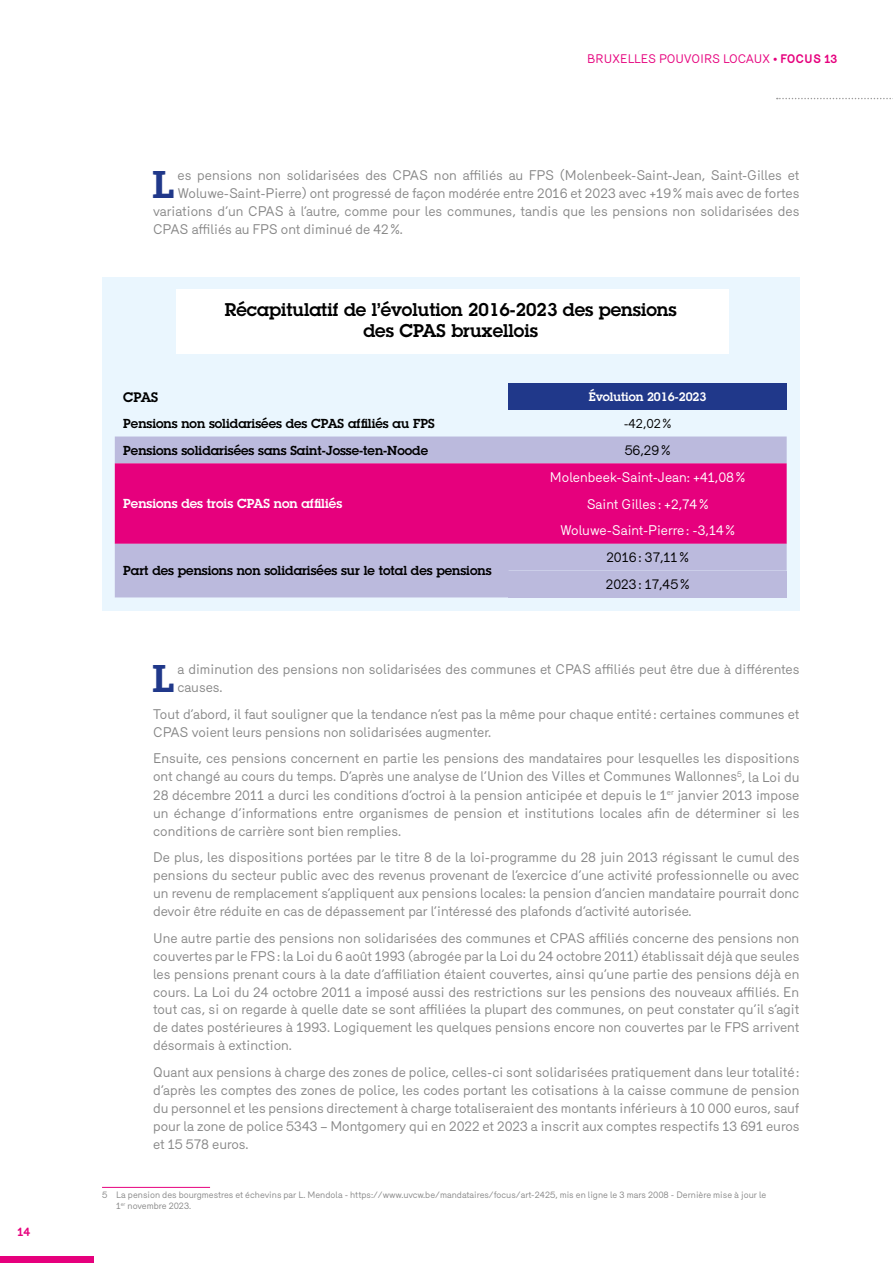
<style>
.page{position:relative;width:893px;height:1263px;background:#fff}
.page>*{position:absolute;margin:0;border:0;box-sizing:border-box;transform-origin:0 0}
.t1{font:700 40.5px "Kievit Slab";color:#20388a}
.t2{font:600 18px/21.6px "Lubalin Graph Std";color:#000;text-align:center}
.t3{font:13.5px/18px "Mercury";color:#878787;text-align:justify}
.t4{font:13.5px/26.8px "Mercury";color:#fff;text-align:center}
.t5{font:13.5px/26.8px "Mercury";color:#000}
.t6{font:600 13.5px "Lubalin Graph Std";color:#000}
.t7{font:600 12.75px "Lubalin Graph Std";color:#000}
.t8{font:600 12.75px "Lubalin Graph Std";color:#fff}
.t9{font:12.75px "Mercury";color:#000}
.t10{font:12px "Mercury";color:#e6007d}
.t11{font:600 12px "Lubalin Graph Std";color:#fff}
.t12{font:700 12px "Mercury";color:#e6007d}
.t13{font:9px/10.8px "Mercury";color:#878787}
.s1{font-weight:700}
</style>
<div class="page">
<hr style="left:102px;top:1187px;width:108px;height:1px;background:#e6007d">
<div style="left:102px;top:277px;width:697px;height:333px;background:#eaf6fe"></div>
<div style="left:176px;top:290px;width:553px;height:64px;background:#fff"></div>
<div style="left:509px;top:383px;width:278px;height:27px;background:#20388a"></div>
<div style="left:115px;top:436px;width:672px;height:27px;background:#bbbadd"></div>
<div style="left:115px;top:463px;width:672px;height:81px;background:#e6007d"></div>
<div style="left:115px;top:544px;width:672px;height:53px;background:#bbbadd"></div>
<div style="left:509px;top:571px;width:278px;height:26px;background:#bbbadd"></div>
<div style="left:0;top:1256px;width:94px;height:7px;background:#e6007d"></div>
<svg style="left:777px;top:98px;width:116px;height:1px"></svg>
<p class="t12" style="left:17px;top:1224px;width:15px">14</p>
<p class="t10" style="left:587px;top:52px;width:252px">BRUXELLES POUVOIRS LOCAUX • <span class="s1">FOCUS 13</span></p>
<h1 class="t1" style="left:152px;top:160px;width:24px">L</h1>
<p class="t3" style="left:178px;top:166px;width:623px">es pensions non solidarisées des CPAS non affiliés au FPS (Molenbeek-Saint-Jean, Saint-Gilles et</p>
<p class="t3" style="left:178px;top:184px;width:623px">Woluwe-Saint-Pierre) ont progressé de façon modérée entre 2016 et 2023 avec +19% mais avec de fortes</p>
<p class="t3" style="left:153px;top:202px;width:648px">variations d’un CPAS à l’autre, comme pour les communes, tandis que les pensions non solidarisées des</p>
<p class="t3" style="left:153px;top:220px;width:250px">CPAS affiliés au FPS ont diminué de 42%.</p>
<h2 class="t2" style="left:225px;top:298px;width:453px">Récapitulatif de l’évolution 2016-2023 des pensions des CPAS bruxellois</h2>
<p class="t6" style="left:123px;top:388px;width:36px">CPAS</p>
<p class="t11" style="left:589px;top:389px;width:119px">Évolution 2016-2023</p>
<p class="t7" style="left:123px;top:415px;width:313px">Pensions non solidarisées des CPAS affiliés au FPS</p>
<p class="t9" style="left:624px;top:416px;width:49px">-42,02%</p>
<p class="t7" style="left:123px;top:441px;width:306px">Pensions solidarisées sans Saint-Josse-ten-Noode</p>
<p class="t5" style="left:625px;top:436px;width:47px">56,29%</p>
<p class="t8" style="left:123px;top:495px;width:220px">Pensions des trois CPAS non affiliés</p>
<p class="t7" style="left:123px;top:562px;width:370px">Part des pensions non solidarisées sur le total des pensions</p>
<p class="t4" style="left:550px;top:463px;width:197px">Molenbeek-Saint-Jean: +41,08%<br>Saint Gilles : +2,74%<br>Woluwe-Saint-Pierre: -3,14%</p>
<p class="t5" style="left:606px;top:544px;width:85px">2016: 37,11%<br>2023: 17,45%</p>
<h1 class="t1" style="left:152px;top:655px;width:24px">L</h1>
<p class="t3" style="left:178px;top:660px;width:623px">a diminution des pensions non solidarisées des communes et CPAS affiliés peut être due à différentes causes.</p>
<p class="t3" style="left:153px;top:705px;width:648px">Tout d’abord, il faut souligner que la tendance n’est pas la même pour chaque entité: certaines communes et<br>CPAS voient leurs pensions non solidarisées augmenter.</p>
<p class="t3" style="left:153px;top:749px;width:648px">Ensuite, ces pensions concernent en partie les pensions des mandataires pour lesquelles les dispositions ont changé au cours du temps. D’après une analyse de l’Union des Villes et Communes Wallonnes<sup>5</sup>, la Loi du 28 décembre 2011 a durci les conditions d’octroi à la pension anticipée et depuis le 1<sup>er</sup> janvier 2013 impose un échange d’informations entre organismes de pension et institutions locales afin de déterminer si les conditions de carrière sont bien remplies.</p>
<p class="t3" style="left:153px;top:848px;width:648px">De plus, les dispositions portées par le titre 8 de la loi-programme du 28 juin 2013 régissant le cumul des pensions du secteur public avec des revenus provenant de l’exercice d’une activité professionnelle ou avec un revenu de remplacement s’appliquent aux pensions locales: la pension d’ancien mandataire pourrait donc devoir être réduite en cas de dépassement par l’intéressé des plafonds d’activité autorisée.</p>
<p class="t3" style="left:153px;top:928px;width:648px">Une autre partie des pensions non solidarisées des communes et CPAS affiliés concerne des pensions non couvertes par le FPS: la Loi du 6 août 1993 (abrogée par la Loi du 24 octobre 2011) établissait déjà que seules les pensions prenant cours à la date d’affiliation étaient couvertes, ainsi qu’une partie des pensions déjà en cours. La Loi du 24 octobre 2011 a imposé aussi des restrictions sur les pensions des nouveaux affiliés. En tout cas, si on regarde à quelle date se sont affiliées la plupart des communes, on peut constater qu’il s’agit de dates postérieures à 1993. Logiquement les quelques pensions encore non couvertes par le FPS arrivent désormais à extinction.</p>
<p class="t3" style="left:153px;top:1063px;width:648px">Quant aux pensions à charge des zones de police, celles-ci sont solidarisées pratiquement dans leur totalité: d’après les comptes des zones de police, les codes portant les cotisations à la caisse commune de pension du personnel et les pensions directement à charge totaliseraient des montants inférieurs à 10 000 euros, sauf pour la zone de police 5343 – Montgomery qui en 2022 et 2023 a inscrit aux comptes respectifs 13 691 euros et 15 578 euros.</p>
<p class="t13" style="left:116px;top:1189px;width:652px;text-indent:-14px">5 La pension des bourgmestres et échevins par L. Mendola - https://www.uvcw.be/mandataires/focus/art-2425, mis en ligne le 3 mars 2008 - Dernière mise à jour le<br>1<sup>er</sup> novembre 2023.</p>
</div>
